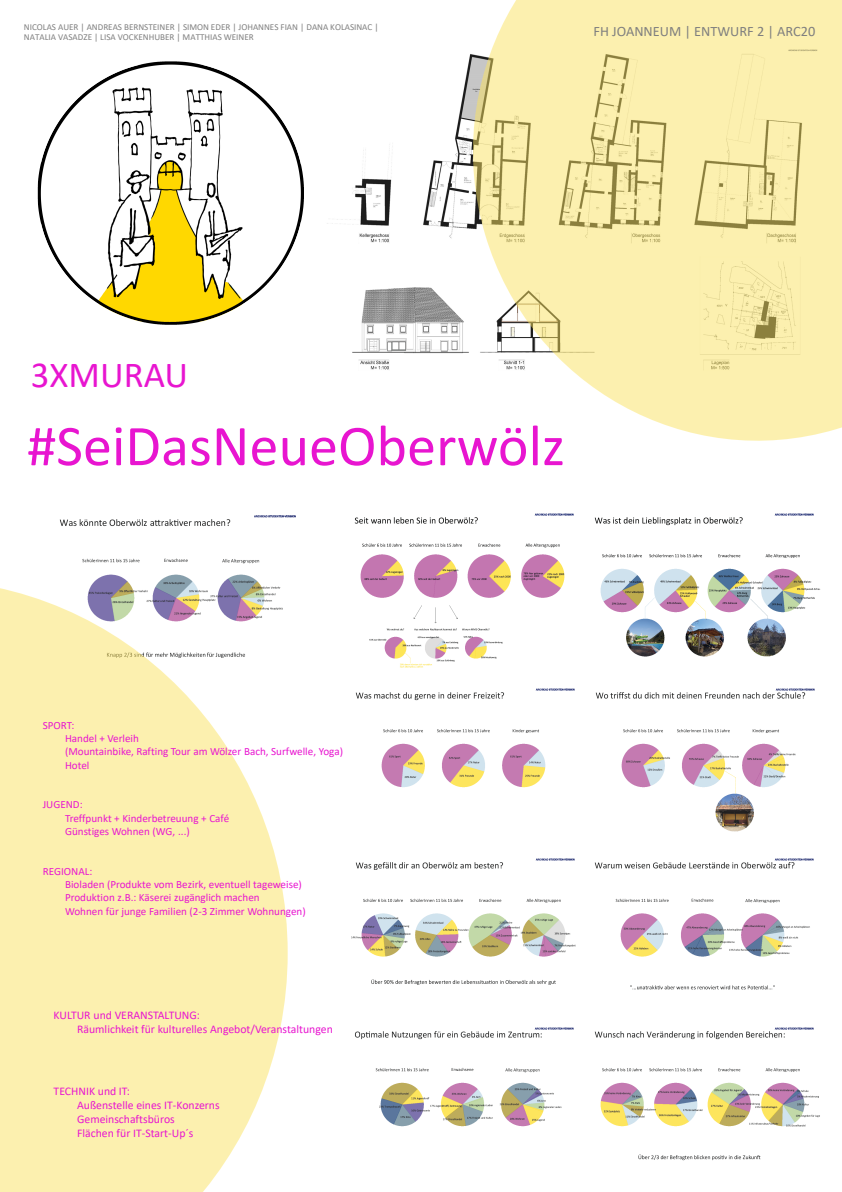
<style>
.page{position:relative;width:842px;height:1192px;background:#fff}
.page>*{position:absolute;margin:0;border:0;box-sizing:border-box;transform-origin:0 0}
.t1{font:58.25px "Calibri";color:#e815d0}
.t2{font:36.85px "Calibri";color:#e815d0}
.t3{font:14.35px "Calibri";color:#7f7f7f}
.t4{font:11.7px/14.1px "Calibri";color:#e815d0}
.t5{font:11.05px/13.2px "Calibri";color:#e815d0}
.t6{font:9.05px/10.8px "Calibri";color:#7f7f7f}
</style>
<div class="page">
<img style="left:59px;top:515px;width:237px;height:65px">
<img style="left:327px;top:149px;width:77px;height:221px">
<svg style="left:0;top:580px;width:288px;height:612px;fill:#fcf0af"></svg>
<svg style="left:404px;top:0;width:438px;height:441px;fill:#fcf0af"></svg>
<img style="left:38px;top:61px;width:266px;height:264px">
<img style="left:354px;top:513px;width:467px;height:155px">
<img style="left:351px;top:688px;width:469px;height:473px">
<p class="t6" style="left:24px;top:21px;width:356px">NICOLAS AUER | ANDREAS BERNSTEINER | SIMON EDER | JOHANNES FIAN | DANA KOLASINAC |<br>NATALIA VASADZE | LISA VOCKENHUBER | MATTHIAS WEINER</p>
<p class="t3" style="left:593px;top:21px;width:224px">FH JOANNEUM | ENTWURF 2 | ARC20</p>
<p class="t2" style="left:31px;top:349px;width:159px">3XMURAU</p>
<p class="t1" style="left:27px;top:405px;width:539px">#SeiDasNeueOberwölz</p>
<p class="t5" style="left:65px;top:718px;width:280px;text-indent:-22px">SPORT:<br>Handel + Verleih<br>(Mountainbike, Rafting Tour am Wölzer Bach, Surfwelle, Yoga)<br>Hotel</p>
<p class="t5" style="left:65px;top:798px;width:166px;text-indent:-22px">JUGEND:<br>Treffpunkt + Kinderbetreuung + Café<br>Günstiges Wohnen (WG, ...)</p>
<p class="t5" style="left:65px;top:864px;width:242px;text-indent:-22px">REGIONAL:<br>Bioladen (Produkte vom Bezirk, eventuell tageweise)<br>Produktion z.B.: Käserei zugänglich machen<br>Wohnen für junge Familien (2-3 Zimmer Wohnungen)</p>
<p class="t4" style="left:77px;top:1008px;width:257px;text-indent:-24px">KULTUR und VERANSTALTUNG:<br>Räumlichkeit für kulturelles Angebot/Veranstaltungen</p>
<p class="t4" style="left:77px;top:1083px;width:144px;text-indent:-24px">TECHNIK und IT:<br>Außenstelle eines IT-Konzerns<br>Gemeinschaftsbüros<br>Flächen für IT-Start-Up´s</p>
</div>
